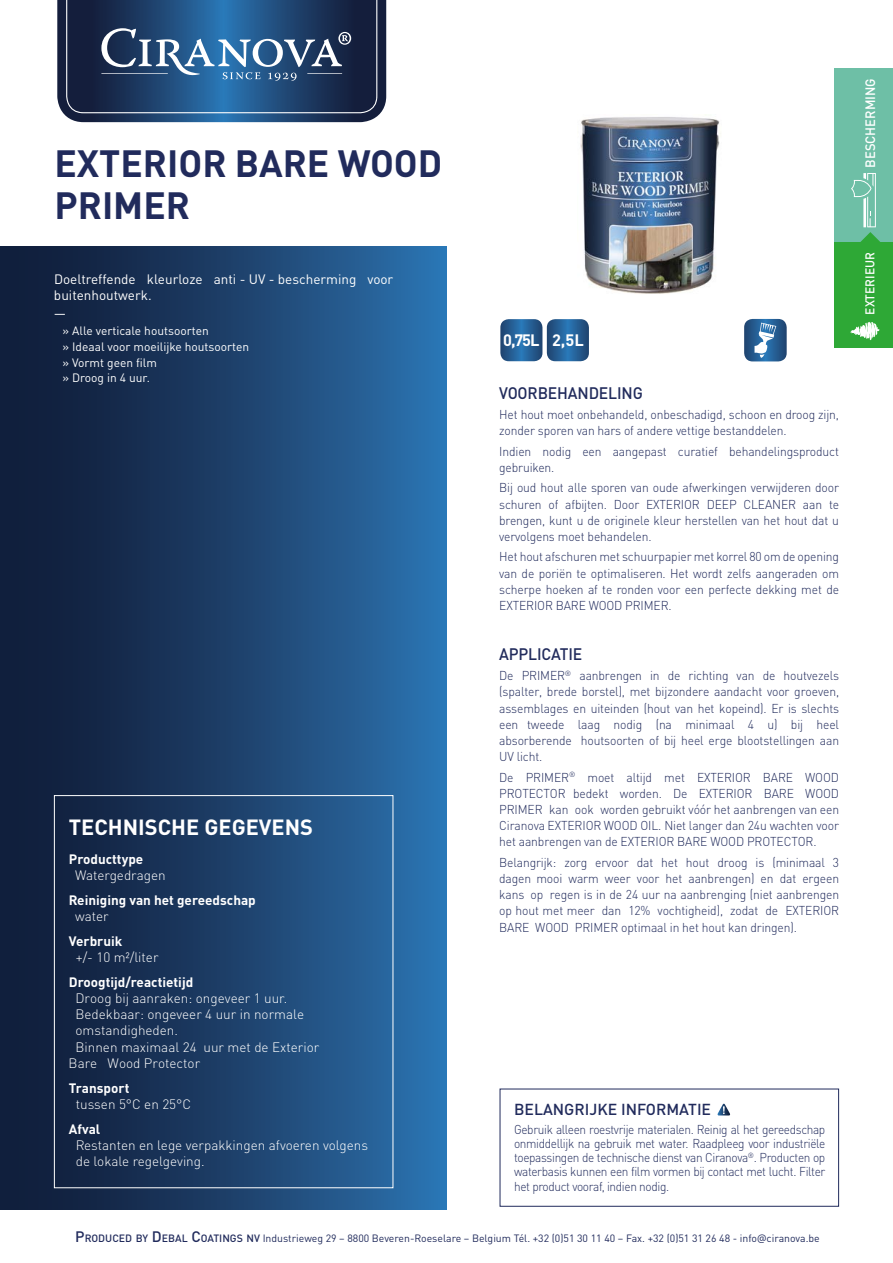
<style>
.page{position:relative;width:893px;height:1263px;background:#fff}
.page>*{position:absolute;margin:0;border:0;box-sizing:border-box;transform-origin:0 0}
.t1{font:700 37.5px/42px "DIN Pro";color:#212b5c}
.t2{font:700 21.75px "DIN Pro";color:#fff}
.t3{font:500 16.5px "DIN Pro";letter-spacing:-.01em;color:#212b5c;scale:.95 1}
.t4{font:700 16.35px "DIN";color:#fff}
.t5{font:500 15.75px "DIN Pro";color:#212b5c}
.t6{font:300 13.5px/16.2px "DIN Pro";color:#fff}
.t7{font:700 13.5px "DIN Pro";color:#fff}
.t8{font:13.5px/16.2px "DIN Pro";color:#fff}
.t9{font:500 13.5px "DIN Pro";color:#fff;scale:.96 1}
.t10{font:300 12.75px/16.2px "DIN Pro";letter-spacing:-.01em;color:#212b5c;text-align:justify;scale:.95 1}
.t11{font:300 12.75px/14.2px "DIN Pro";letter-spacing:-.01em;color:#212b5c;text-align:justify;scale:.93 1}
.t12{font:500 12.6px "DIN Pro";color:#fff;scale:.95 1}
.t13{font:12px/15.8px "DIN Pro";color:#fff}
.t14{font:10.5px "DINOT";color:#212b5c}
.s1{font-weight:500;font-size:15px}
.s2{font-weight:500}
.s3{font-family:"Open Sans"}
</style>
<div class="page">
<div style="left:0;top:247px;width:446px;height:963px;background:linear-gradient(to right,#0e142d,#2c70ac)"></div>
<div style="left:54px;top:795px;width:339px;height:393px;border:1px solid #fff"></div>
<svg style="left:57px;top:0;width:330px;height:123px;background:#325278"></svg>
<hr style="left:101px;top:73px;width:67px;height:1px;background:#fff">
<hr style="left:307px;top:73px;width:35px;height:1px;background:#fff">
<svg style="left:744px;top:319px;width:43px;height:42px;background:#4c78a3"></svg>
<svg style="left:717px;top:1104px;width:13px;height:11px"></svg>
<div style="left:835px;top:69px;width:58px;height:173px;background:#6ebfa6"></div>
<div style="left:835px;top:242px;width:58px;height:106px;background:#2ea836"></div>
<svg style="left:851px;top:173px;width:29px;height:69px"></svg>
<svg style="left:850px;top:322px;width:29px;height:18px"></svg>
<svg style="left:500px;top:319px;width:89px;height:42px;background:#376b9c"></svg>
<img style="left:580px;top:117px;width:141px;height:177px">
<h1 class="t1" style="left:54px;top:138px;width:389px">EXTERIOR BARE WOOD<br>PRIMER</h1>
<p class="t8" style="left:54px;top:270px;width:341px">Doeltreffende kleurloze anti - UV - bescherming voor buitenhoutwerk.</p>
<p class="t8" style="left:54px;top:303px;width:14px">—</p>
<p class="t13" style="left:63px;top:322px;width:188px">» Alle verticale houtsoorten<br>» Ideaal voor moeilijke houtsoorten » Vormt geen film<br>» Droog in 4 uur.</p>
<p class="t4" style="left:503px;top:329px;width:82px">0,75L 2,5L</p>
<p class="t3" style="left:499px;top:379px;width:153px">VOORBEHANDELING</p>
<p class="t10" style="left:499px;top:405px;width:359px">Het hout moet onbehandeld, onbeschadigd, schoon en droog zijn, zonder sporen van hars of andere vettige bestanddelen.</p>
<p class="t10" style="left:499px;top:442px;width:359px">Indien nodig een aangepast curatief behandelingsproduct gebruiken.</p>
<p class="t10" style="left:499px;top:478px;width:359px">Bij oud hout alle sporen van oude afwerkingen verwijderen door schuren of afbijten. Door EXTERIOR DEEP CLEANER aan te brengen, kunt u de originele kleur herstellen van het hout dat u vervolgens moet behandelen.</p>
<p class="t10" style="left:499px;top:547px;width:359px">Het hout afschuren met schuurpapier met korrel 80 om de opening van de poriën te optimaliseren. Het wordt zelfs aangeraden om scherpe hoeken af te ronden voor een perfecte dekking met de EXTERIOR BARE WOOD PRIMER.</p>
<p class="t3" style="left:499px;top:640px;width:89px">APPLICATIE</p>
<p class="t10" style="left:499px;top:666px;width:359px">De PRIMER<sup>®</sup> aanbrengen in de richting van de houtvezels (spalter, brede borstel), met bijzondere aandacht voor groeven, assemblages en uiteinden (hout van het kopeind). Er is slechts een tweede laag nodig (na minimaal 4 u) bij heel absorberende houtsoorten of bij heel erge blootstellingen aan UV licht.</p>
<p class="t10" style="left:499px;top:768px;width:359px">De PRIMER<sup>®</sup> moet altijd met EXTERIOR BARE WOOD PROTECTOR bedekt worden. De EXTERIOR BARE WOOD PRIMER kan ook worden gebruikt vóór het aanbrengen van een Ciranova EXTERIOR WOOD OIL. Niet langer dan 24u wachten voor het aanbrengen van de EXTERIOR BARE WOOD PROTECTOR.</p>
<p class="t10" style="left:499px;top:853px;width:359px">Belangrijk: zorg ervoor dat het hout droog is (minimaal 3 dagen mooi warm weer voor het aanbrengen) en dat ergeen kans op regen is in de 24 uur na aanbrenging (niet aanbrengen op hout met meer dan 12% vochtigheid), zodat de EXTERIOR BARE WOOD PRIMER optimaal in het hout kan dringen).</p>
<h2 class="t2" style="left:69px;top:809px;width:246px">TECHNISCHE GEGEVENS</h2>
<p class="t7" style="left:69px;top:848px;width:76px">Producttype</p>
<p class="t6" style="left:75px;top:866px;width:92px">Watergedragen</p>
<p class="t7" style="left:69px;top:889px;width:188px">Reiniging van het gereedschap</p>
<p class="t6" style="left:75px;top:907px;width:35px">water</p>
<p class="t7" style="left:69px;top:930px;width:55px">Verbruik</p>
<p class="t6" style="left:76px;top:948px;width:84px">+/- 10 m²/liter</p>
<p class="t7" style="left:69px;top:971px;width:126px">Droogtijd/reactietijd</p>
<p class="t6" style="left:75px;top:989px;width:213px">Droog bij aanraken: ongeveer 1 uur.</p>
<p class="t6" style="left:75px;top:1005px;width:230px">Bedekbaar: ongeveer 4 uur in normale</p>
<p class="t6" style="left:75px;top:1021px;width:104px">omstandigheden.</p>
<p class="t6" style="left:75px;top:1037px;width:245px">Binnen maximaal 24 uur met de Exterior</p>
<p class="t6" style="left:69px;top:1053px;width:133px">Bare Wood Protector</p>
<p class="t7" style="left:69px;top:1076px;width:62px">Transport</p>
<p class="t6" style="left:76px;top:1095px;width:117px">tussen 5°C en 25°C</p>
<p class="t7" style="left:69px;top:1117px;width:33px">Afval</p>
<p class="t6" style="left:76px;top:1135px;width:294px">Restanten en lege verpakkingen afvoeren volgens de lokale regelgeving.</p>
<p class="t5" style="left:514px;top:1097px;width:199px">BELANGRIJKE INFORMATIE</p>
<p class="t11" style="left:514px;top:1121px;width:336px">Gebruik alleen roestvrije materialen. Reinig al het gereedschap onmiddellijk na gebruik met water. Raadpleeg voor industriële toepassingen de technische dienst van Ciranova<sup>®</sup>. Producten op waterbasis kunnen een film vormen bij contact met lucht. Filter het product vooraf, indien nodig.</p>
<p class="t14" style="left:75px;top:1232px;width:746px"><span class="s1">P</span><span class="s2">RODUCED BY</span> <span class="s1">D</span> <span class="s2">EBAL</span> <span class="s1">C</span><span class="s2">OATINGS NV</span> Industrieweg 29 – 8800 Beveren-Roeselare – Belgium Tél. +32 (0)51 30 11 40 – Fax. +32 (0)51 31 26 48 - info<span class="s3">@</span>ciranova.be</p>
<p class="t9" style="left:859px;top:168px;width:95px;rotate:-90deg">BESCHERMING</p>
<p class="t12" style="left:860px;top:315px;width:67px;rotate:-90deg">EXTERIEUR</p>
</div>
